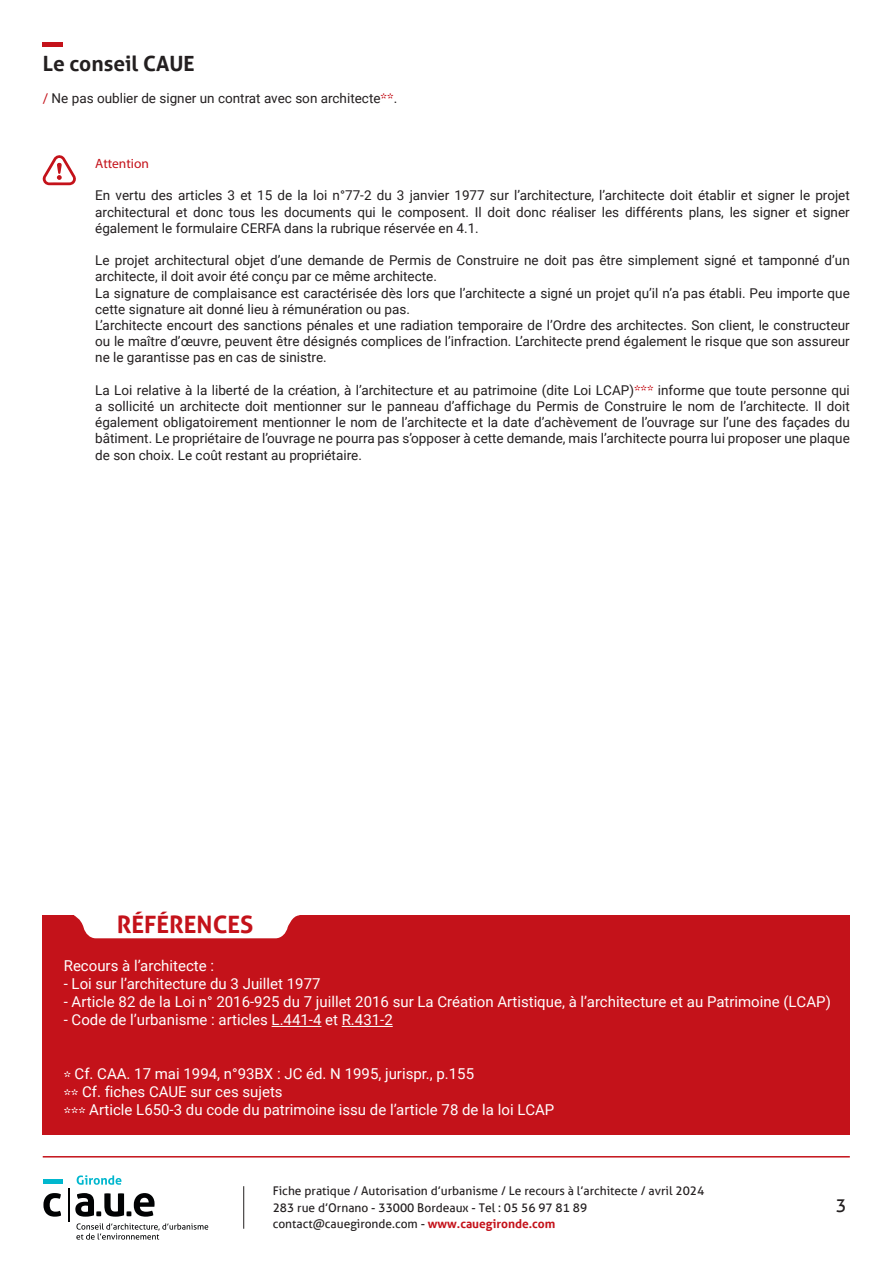
<style>
.page{position:relative;width:893px;height:1263px;background:#fff}
.page>*{position:absolute;margin:0;border:0;box-sizing:border-box;transform-origin:0 0}
.t1{font:700 24px "Aller";color:#c4121a}
.t2{font:700 21px "Aller";color:#231f20}
.t3{font:18px "Aller";color:#231f20}
.t4{font:15px "Roboto";color:#fff}
.t5{font:13.5px/16.2px "Roboto";color:#231f20;text-align:justify}
.t6{font:13.5px "Myriad Pro";color:#c4121a}
.t7{font:12px/16.5px "Aller";color:#231f20}
.s1{color:#c4121a}
.s2{font-family:"Aller";color:#c4121a}
.s3{font-family:"Aller"}
.s4{font-weight:700;color:#c4121a}
</style>
<div class="page">
<hr style="left:243px;top:1186px;width:1px;height:43px;background:#231f20">
<hr style="left:43px;top:1156px;width:807px;height:1px;background:#c4121a">
<hr style="left:68px;top:1188px;width:1px;height:34px;background:#010203">
<svg style="left:43px;top:1193px;width:18px;height:23px"></svg>
<svg style="left:75px;top:1193px;width:80px;height:23px"></svg>
<div style="left:43px;top:1179px;width:19px;height:5px;background:#00b7ce"></div>
<svg style="left:76px;top:1223px;width:132px;height:16px"></svg>
<svg style="left:77px;top:1175px;width:44px;height:10px"></svg>
<div style="left:43px;top:915px;width:807px;height:220px;background:#c4121a"></div>
<svg style="left:74px;top:915px;width:225px;height:23px;background:#f9eaeb"></svg>
<hr style="left:272px;top:1026px;width:49px;height:1px;background:#fff">
<hr style="left:342px;top:1026px;width:51px;height:1px;background:#fff">
<svg style="left:43px;top:155px;width:33px;height:30px"></svg>
<hr style="left:43px;top:43px;width:20px;height:4px;background:#c4121a">
<p class="t2" style="left:43px;top:50px;width:153px">Le conseil CAUE</p>
<p class="t5" style="left:43px;top:90px;width:356px"><span class="s1">/</span> Ne pas oublier de signer un contrat avec son architecte<span class="s2">**</span>.</p>
<p class="t6" style="left:95px;top:155px;width:55px">Attention</p>
<p class="t5" style="left:95px;top:187px;width:756px">En vertu des articles 3 et 15 de la loi n°77-2 du 3 janvier 1977 sur l’architecture, l’architecte doit établir et signer le projet architectural et donc tous les documents qui le composent. Il doit donc réaliser les différents plans, les signer et signer également le formulaire CERFA dans la rubrique réservée en 4.1.</p>
<p class="t5" style="left:95px;top:252px;width:756px">Le projet architectural objet d’une demande de Permis de Construire ne doit pas être simplement signé et tamponné d’un architecte, il doit avoir été conçu par ce même architecte.</p>
<p class="t5" style="left:95px;top:284px;width:756px">La signature de complaisance est caractérisée dès lors que l’architecte a signé un projet qu’il n’a pas établi. Peu importe que cette signature ait donné lieu à rémunération ou pas.</p>
<p class="t5" style="left:95px;top:317px;width:756px">L’architecte encourt des sanctions pénales et une radiation temporaire de l’Ordre des architectes. Son client, le constructeur ou le maître d’œuvre, peuvent être désignés complices de l’infraction. L’architecte prend également le risque que son assureur ne le garantisse pas en cas de sinistre.</p>
<p class="t5" style="left:95px;top:381px;width:756px">La Loi relative à la liberté de la création, à l’architecture et au patrimoine (dite Loi LCAP)<span class="s2">***</span> informe que toute personne qui a sollicité un architecte doit mentionner sur le panneau d’affichage du Permis de Construire le nom de l’architecte. Il doit également obligatoirement mentionner le nom de l’architecte et la date d’achèvement de l’ouvrage sur l’une des façades du bâtiment. Le propriétaire de l’ouvrage ne pourra pas s’opposer à cette demande, mais l’architecte pourra lui proposer une plaque de son choix. Le coût restant au propriétaire.</p>
<p class="t1" style="left:117px;top:909px;width:138px">RÉFÉRENCES</p>
<p class="t4" style="left:64px;top:955px;width:152px">Recours à l’architecte :</p>
<p class="t4" style="left:64px;top:973px;width:258px">- Loi sur l’architecture du 3 Juillet 1977</p>
<p class="t4" style="left:64px;top:991px;width:769px">- Article 82 de la Loi n° 2016-925 du 7 juillet 2016 sur La Création Artistique, à l’architecture et au Patrimoine (LCAP)</p>
<p class="t4" style="left:64px;top:1009px;width:330px">- Code de l’urbanisme : articles L.441-4 et R.431-2</p>
<p class="t4" style="left:64px;top:1063px;width:412px"><span class="s3">*</span> Cf. CAA. 17 mai 1994, n°93BX : JC éd. N 1995, jurispr., p.155</p>
<p class="t4" style="left:64px;top:1081px;width:220px"><span class="s3">**</span> Cf. fiches CAUE sur ces sujets</p>
<p class="t4" style="left:64px;top:1099px;width:492px"><span class="s3">***</span> Article L650-3 du code du patrimoine issu de l’article 78 de la loi LCAP</p>
<p class="t7" style="left:273px;top:1183px;width:433px">Fiche pratique / Autorisation d’urbanisme / Le recours à l’architecte / avril 2024<br>283 rue d’Ornano - 33000 Bordeaux - Tel : 05 56 97 81 89 contact@cauegironde.com - <span class="s4">www.cauegironde.com</span></p>
<h3 class="t3" style="left:836px;top:1195px;width:12px">3</h3>
</div>
